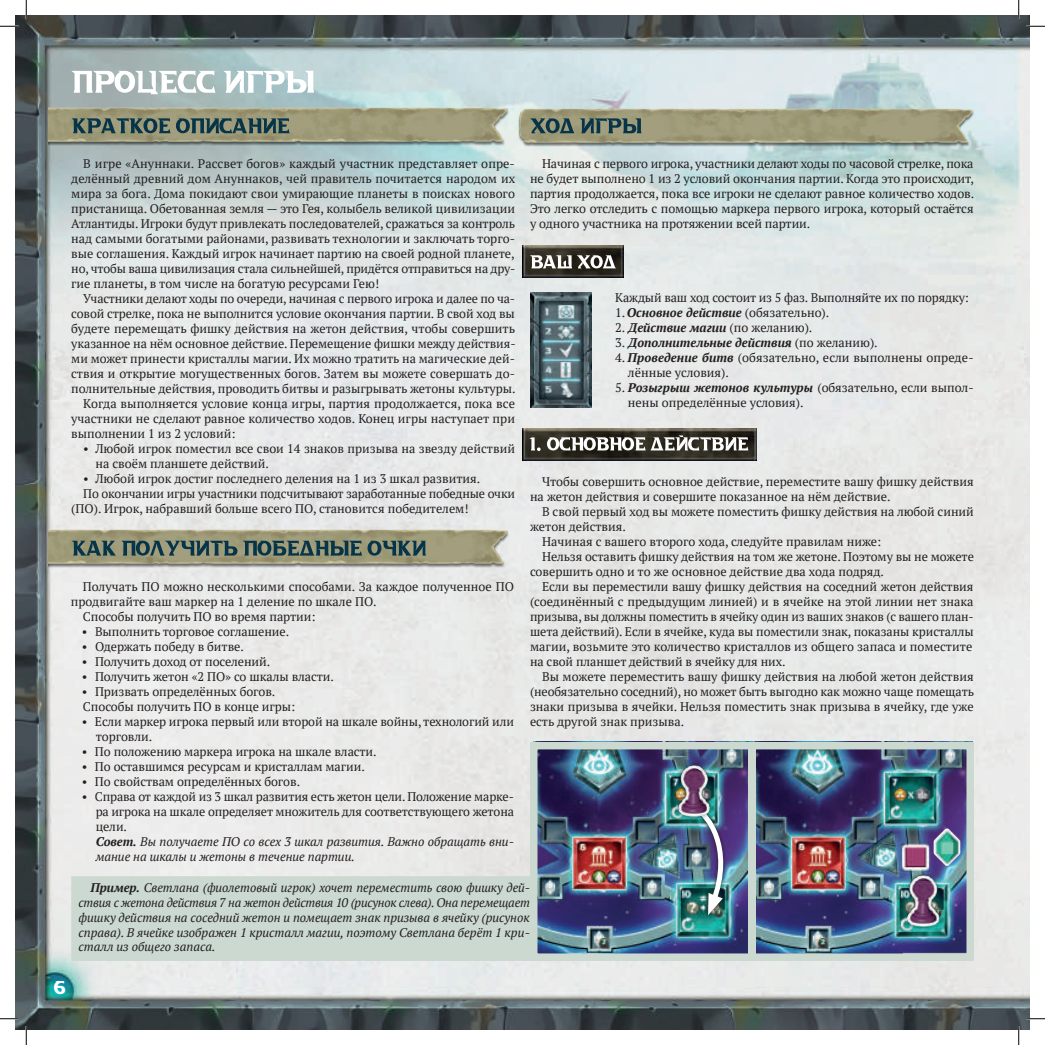
<style>
.page{position:relative;width:1045px;height:1045px;background:#fff}
.page>*{position:absolute;margin:0;border:0;box-sizing:border-box;transform-origin:0 0}
.t1{font:17.5px "a Absolute Empire";color:#fff}
.t2{font:12.5px/15px "PT Serif";letter-spacing:-.005em;color:#231f20}
.t3{font:italic 12.5px/14.9px "PT Serif";color:#231f20;text-align:justify}
.t4{font:italic 700 12.5px "PT Serif";color:#231f20}
.s1{font-weight:700;font-style:italic}
.s2{font-weight:400;font-style:normal}
.s3{font-style:italic}
.s4{font-weight:700}
</style>
<div class="page">
<img style="left:16px;top:16px;width:1013px;height:1013px">
<img style="left:522px;top:428px;width:100px;height:32px">
<img style="left:622px;top:428px;width:134px;height:32px">
<img style="left:512px;top:245px;width:112px;height:32px">
<img style="left:539px;top:751px;width:426px;height:201px">
<div style="left:530px;top:742px;width:444px;height:219px;border:8px solid #cbd9d1"></div>
<svg style="left:698px;top:915px;width:29px;height:3px"></svg>
<img style="left:698px;top:809px;width:37px;height:106px">
<img style="left:932px;top:826px;width:28px;height:42px">
<img style="left:905px;top:870px;width:39px;height:63px">
<div style="left:71px;top:876px;width:459px;height:85px;background:#cbd9d1"></div>
<img style="left:48px;top:529px;width:462px;height:40px">
<img style="left:48px;top:107px;width:462px;height:41px">
<img style="left:530px;top:293px;width:61px;height:114px">
<img style="left:516px;top:107px;width:460px;height:41px">
<img style="left:673px;top:760px;width:39px;height:64px">
<svg style="left:46px;top:973px;width:27px;height:29px"></svg>
<svg style="left:71px;top:71px;width:144px;height:23px"></svg>
<svg style="left:223px;top:71px;width:91px;height:22px"></svg>
<svg style="left:72px;top:540px;width:354px;height:15px;background:#586b63"></svg>
<svg style="left:72px;top:118px;width:98px;height:15px"></svg>
<svg style="left:176px;top:118px;width:114px;height:15px;background:#4f6560"></svg>
<svg style="left:530px;top:118px;width:111px;height:15px;background:#566a62"></svg>
<svg style="left:530px;top:255px;width:86px;height:13px"></svg>
<svg style="left:547px;top:435px;width:201px;height:15px"></svg>
<svg style="left:529px;top:437px;width:11px;height:14px"></svg>
<div style="left:748px;top:747px;width:7px;height:213px;background:#cbd9d1"></div>
<svg style="left:0;top:25px;width:19px;height:2px"></svg>
<svg style="left:1026px;top:25px;width:19px;height:2px"></svg>
<svg style="left:0;top:1018px;width:19px;height:1px"></svg>
<svg style="left:1026px;top:1018px;width:19px;height:1px"></svg>
<svg style="left:25px;top:0;width:2px;height:19px"></svg>
<svg style="left:25px;top:1026px;width:2px;height:19px"></svg>
<svg style="left:1018px;top:0;width:1px;height:19px"></svg>
<svg style="left:1018px;top:1026px;width:1px;height:19px"></svg>
<p class="t2" style="left:71px;top:156px;width:445px;text-align:justify;text-indent:12px">В игре «Ануннаки. Рассвет богов» каждый участник представляет опре&shy;делённый древний дом Ануннаков, чей правитель почитается народом их мира за бога. Дома покидают свои умирающие планеты в поисках нового пристанища. Обетованная земля — это Гея, колыбель великой цивилизации Атлантиды. Игроки будут привлекать последователей, сражаться за контроль над самыми богатыми районами, развивать технологии и заключать торго&shy;вые соглашения. Каждый игрок начинает партию на своей родной планете, но, чтобы ваша цивилизация стала сильнейшей, придётся отправиться на дру&shy;гие планеты, в том числе на богатую ресурсами Гею!</p>
<p class="t2" style="left:83px;top:291px;width:433px">Участники делают ходы по очереди, начиная с первого игрока и далее по ча-</p>
<p class="t2" style="left:71px;top:306px;width:445px">совой стрелке, пока не выполнится условие окончания партии. В свой ход вы</p>
<p class="t2" style="left:71px;top:321px;width:445px">будете перемещать фишку действия на жетон действия, чтобы совершить</p>
<p class="t2" style="left:71px;top:336px;width:446px">указанное на нём основное действие. Перемещение фишки между действия-</p>
<p class="t2" style="left:71px;top:351px;width:445px">ми может принести кристаллы магии. Их можно тратить на магические дей-</p>
<p class="t2" style="left:71px;top:366px;width:445px">ствия и открытие могущественных богов. Затем вы можете совершать до-</p>
<p class="t2" style="left:71px;top:381px;width:446px">полнительные действия, проводить битвы и разыгрывать жетоны культуры.</p>
<p class="t2" style="left:83px;top:396px;width:433px">Когда выполняется условие конца игры, партия продолжается, пока все</p>
<p class="t2" style="left:71px;top:411px;width:445px">участники не сделают равное количество ходов. Конец игры наступает при</p>
<p class="t2" style="left:71px;top:426px;width:166px">выполнении 1 из 2 условий:</p>
<p class="t2" style="left:95px;top:441px;width:421px;text-indent:-12px">• Любой игрок поместил все свои 14 знаков призыва на звезду действий на своём планшете действий.</p>
<p class="t2" style="left:83px;top:471px;width:398px">• Любой игрок достиг последнего деления на 1 из 3 шкал развития.</p>
<p class="t2" style="left:83px;top:486px;width:433px">По окончании игры участники подсчитывают заработанные победные очки</p>
<p class="t2" style="left:71px;top:501px;width:399px">(ПО). Игрок, набравший больше всего ПО, становится победителем!</p>
<p class="t2" style="left:530px;top:156px;width:446px;text-align:justify;text-indent:12px">Начиная с первого игрока, участники делают ходы по часовой стрелке, пока не будет выполнено 1 из 2 условий окончания партии. Когда это происходит, партия продолжается, пока все игроки не сделают равное количество ходов.<br>Это легко отследить с помощью маркера первого игрока, который остаётся у одного участника на протяжении всей партии.</p>
<p class="t2" style="left:615px;top:289px;width:355px">Каждый ваш ход состоит из 5 фаз. Выполняйте их по порядку:<br>1.<span class="s1">Основное действие</span> (обязательно).</p>
<p class="t2" style="left:615px;top:319px;width:199px">2. <span class="s1">Действие магии</span> (по желанию).</p>
<p class="t4" style="left:615px;top:334px;width:264px"><span class="s2">3.</span> Дополнительные действия <span class="s2">(по желанию).</span></p>
<p class="t2" style="left:628px;top:349px;width:347px;text-indent:-13px">4. <span class="s1">Проведение битв</span> (обязательно, если выполнены опреде&shy;лённые условия).</p>
<p class="t2" style="left:628px;top:379px;width:347px;text-indent:-13px">5. <span class="s1">Розыгрыш жетонов культуры</span> (обязательно, если выпол&shy;нены определённые условия).</p>
<p class="t2" style="left:530px;top:474px;width:445px;text-indent:12px">Чтобы совершить основное действие, переместите вашу фишку действия на жетон действия и совершите показанное на нём действие.</p>
<p class="t2" style="left:542px;top:504px;width:433px">В свой первый ход вы можете поместить фишку действия на любой синий</p>
<p class="t2" style="left:530px;top:519px;width:98px">жетон действия.</p>
<p class="t2" style="left:542px;top:534px;width:341px">Начиная с вашего второго хода, следуйте правилам ниже:</p>
<p class="t2" style="left:542px;top:549px;width:433px">Нельзя оставить фишку действия на том же жетоне. Поэтому вы не можете</p>
<p class="t2" style="left:530px;top:564px;width:355px">совершить одно и то же основное действие два хода подряд.</p>
<p class="t2" style="left:542px;top:579px;width:433px">Если вы переместили вашу фишку действия на соседний жетон действия</p>
<p class="t2" style="left:530px;top:594px;width:445px">(соединённый с предыдущим линией) и в ячейке на этой линии нет знака</p>
<p class="t2" style="left:530px;top:609px;width:445px">призыва, вы должны поместить в ячейку один из ваших знаков (с вашего план-</p>
<p class="t2" style="left:530px;top:624px;width:445px">шета действий). Если в ячейке, куда вы поместили знак, показаны кристаллы</p>
<p class="t2" style="left:530px;top:639px;width:444px">магии, возьмите это количество кристаллов из общего запаса и поместите</p>
<p class="t2" style="left:530px;top:654px;width:257px">на свой планшет действий в ячейку для них.</p>
<p class="t2" style="left:542px;top:669px;width:433px">Вы можете переместить вашу фишку действия на любой жетон действия</p>
<p class="t2" style="left:530px;top:684px;width:445px">(необязательно соседний), но может быть выгодно как можно чаще помещать</p>
<p class="t2" style="left:530px;top:699px;width:445px">знаки призыва в ячейки. Нельзя поместить знак призыва в ячейку, где уже</p>
<p class="t2" style="left:530px;top:714px;width:156px">есть другой знак призыва.</p>
<p class="t2" style="left:83px;top:579px;width:432px">Получать ПО можно несколькими способами. За каждое полученное ПО</p>
<p class="t2" style="left:71px;top:594px;width:307px">продвигайте ваш маркер на 1 деление по шкале ПО.</p>
<p class="t2" style="left:83px;top:609px;width:234px">Способы получить ПО во время партии:</p>
<p class="t2" style="left:82px;top:624px;width:209px">• Выполнить торговое соглашение.</p>
<p class="t2" style="left:82px;top:639px;width:164px">• Одержать победу в битве.</p>
<p class="t2" style="left:82px;top:654px;width:190px">• Получить доход от поселений.</p>
<p class="t2" style="left:82px;top:669px;width:254px">• Получить жетон «2 ПО» со шкалы власти.</p>
<p class="t2" style="left:82px;top:684px;width:215px">• Призвать определённых богов.<br>Способы получить ПО в конце игры:</p>
<p class="t2" style="left:96px;top:714px;width:420px;text-indent:-14px">• Если маркер игрока первый или второй на шкале войны, технологий или торговли.</p>
<p class="t2" style="left:82px;top:744px;width:296px">• По положению маркера игрока на шкале власти.</p>
<p class="t2" style="left:82px;top:759px;width:284px">• По оставшимся ресурсам и кристаллам магии.</p>
<p class="t2" style="left:82px;top:774px;width:220px">• По свойствам определённых богов.</p>
<p class="t2" style="left:96px;top:789px;width:420px;text-indent:-14px">• Справа от каждой из 3 шкал развития есть жетон цели. Положение марке&shy;ра игрока на шкале определяет множитель для соответствующего жетона цели.<br><span class="s1">Совет.</span> <span class="s3">Вы получаете ПО со всех 3 шкал развития. Важно обращать вни&shy;мание на шкалы и жетоны в течение партии.</span></p>
<p class="t3" style="left:79px;top:880px;width:453px;text-indent:12px"><span class="s4">Пример.</span> Светлана (фиолетовый игрок) хочет переместить свою фишку дей&shy;ствия с жетона действия 7 на жетон действия 10 (рисунок слева). Она перемещает фишку действия на соседний жетон и помещает знак призыва в ячейку (рисунок справа). В ячейке изображен 1 кристалл магии, поэтому Светлана берёт 1 кри&shy;сталл из общего запаса.</p>
<h1 class="t1" style="left:54px;top:980px;width:13px">6</h1>
</div>
